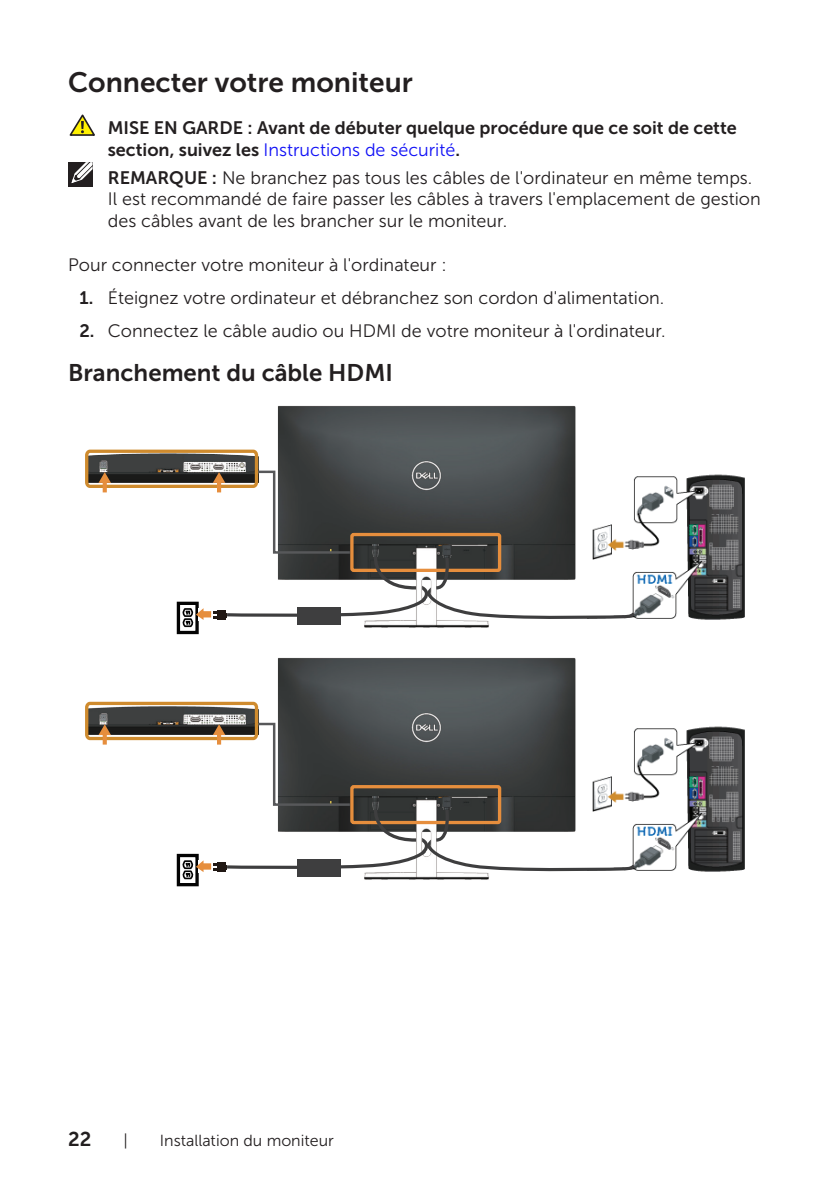
<style>
.page{position:relative;width:840px;height:1191px;background:#fff}
.page>*{position:absolute;margin:0;border:0;box-sizing:border-box;transform-origin:0 0}
.Head_2{font:28px "Museo Sans For Dell 700";color:#231f20}
.Head_3{font:24px "Museo Sans For Dell 700";color:#231f20}
.t1{font:20px "Museo Sans For Dell 700";color:#231f20}
.text{font:18px/21.6px "Museo Sans For Dell 300";color:#231f20}
.text-2{font:18px/21.6px "Museo Sans For Dell 700";color:#231f20}
.t2{font:16px "Museo Sans For Dell 300";color:#231f20}
.s1{font-family:"Museo Sans For Dell 300";color:#1111f6}
.s2{font-family:"Museo Sans For Dell 700"}
</style>
<div class="page">
<svg style="left:69px;top:114px;width:26px;height:22px"></svg>
<div style="left:68px;top:162px;width:24px;height:24px;background:#231f20"></div>
<svg style="left:71px;top:162px;width:22px;height:22px"></svg>
<img style="left:277px;top:405px;width:299px;height:64px">
<img style="left:89px;top:453px;width:165px;height:30px">
<img style="left:638px;top:474px;width:107px;height:146px">
<svg style="left:176px;top:601px;width:22px;height:34px"></svg>
<div style="left:177px;top:601px;width:22px;height:33px;border:3px solid #030303"></div>
<div style="left:85px;top:449px;width:173px;height:39px;border:3px solid #cf8b2e;border-radius:4px"></div>
<svg style="left:98px;top:472px;width:13px;height:20px"></svg>
<svg style="left:181px;top:469px;width:457px;height:159px"></svg>
<img style="left:277px;top:657px;width:299px;height:64px">
<img style="left:89px;top:706px;width:165px;height:29px">
<img style="left:638px;top:726px;width:107px;height:146px">
<svg style="left:176px;top:853px;width:22px;height:34px"></svg>
<div style="left:177px;top:854px;width:22px;height:32px;border:3px solid #030303"></div>
<div style="left:85px;top:702px;width:173px;height:38px;border:3px solid #cf8b2e;border-radius:4px"></div>
<svg style="left:98px;top:724px;width:13px;height:20px"></svg>
<svg style="left:181px;top:721px;width:457px;height:159px"></svg>
<p class="Head_2" style="left:68px;top:67px;width:346px">Connecter votre moniteur</p>
<p class="text-2" style="left:108px;top:117px;width:630px">MISE EN GARDE : Avant de débuter quelque procédure que ce soit de cette section, suivez les <span class="s1">Instructions de sécurité</span>.</p>
<p class="text" style="left:108px;top:167px;width:654px"><span class="s2">REMARQUE :</span> Ne branchez pas tous les câbles de l'ordinateur en même temps.<br>Il est recommandé de faire passer les câbles à travers l'emplacement de gestion des câbles avant de les brancher sur le moniteur.</p>
<p class="text" style="left:68px;top:254px;width:380px">Pour connecter votre moniteur à l'ordinateur :</p>
<p class="text" style="left:79px;top:287px;width:586px"><span class="s2">1.</span> Éteignez votre ordinateur et débranchez son cordon d'alimentation.</p>
<p class="text" style="left:79px;top:320px;width:587px"><span class="s2">2.</span> Connectez le câble audio ou HDMI de votre moniteur à l'ordinateur.</p>
<p class="Head_3" style="left:68px;top:359px;width:326px">Branchement du câble HDMI</p>
<p class="t1" style="left:68px;top:1127px;width:25px">22</p>
<p class="t2" style="left:123px;top:1131px;width:6px">|</p>
<p class="t2" style="left:160px;top:1131px;width:175px">Installation du moniteur</p>
</div>
